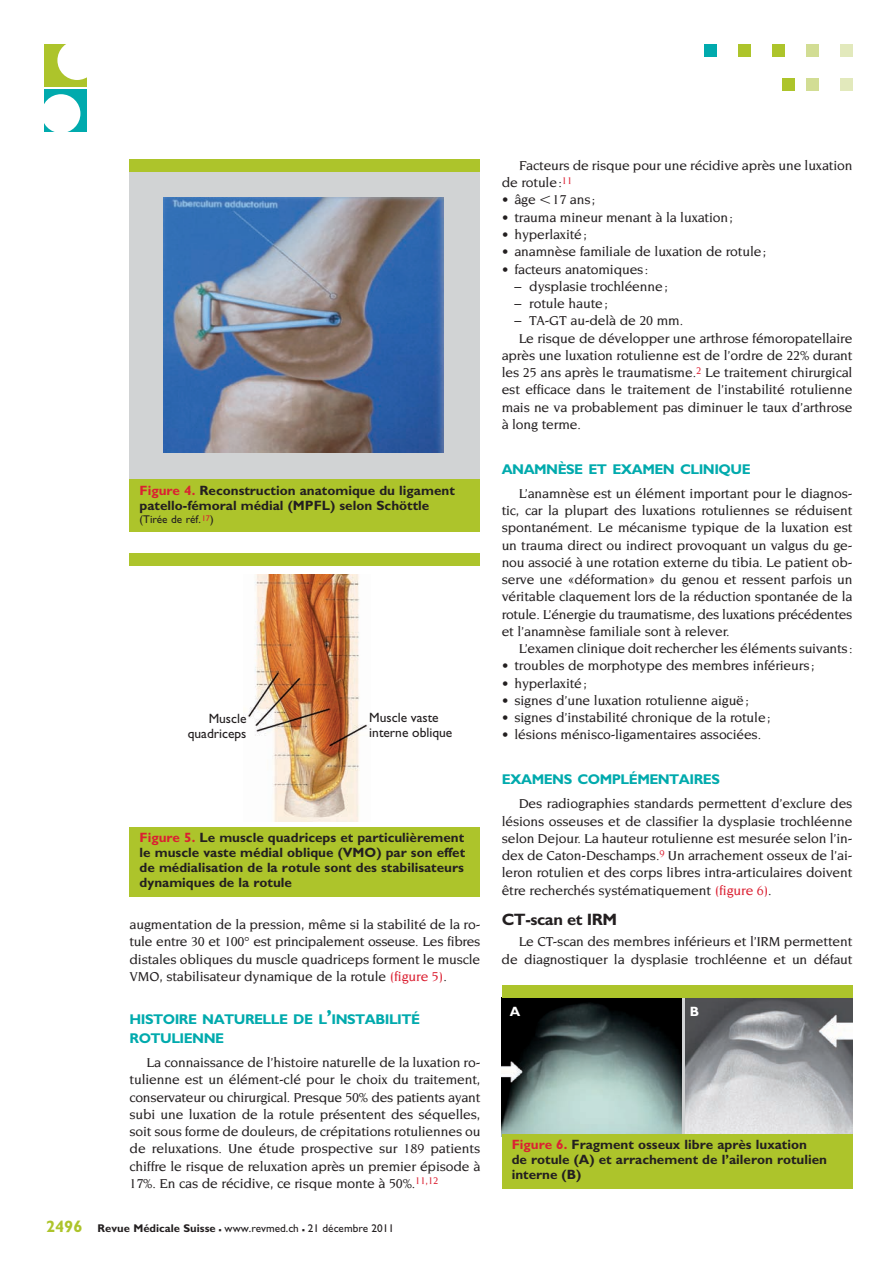
<style>
.page{position:relative;width:893px;height:1263px;background:#fff}
.page>*{position:absolute;margin:0;border:0;box-sizing:border-box;transform-origin:0 0}
.t1{font:700 16.5px "Gill Sans";letter-spacing:-.025em;color:#231f20}
.t2{font:700 14.1px/19.5px "Gill Sans";letter-spacing:-.035em;color:#00aaad}
.t3{font:500 13.95px/17.2px "Novarese";letter-spacing:-.01em;color:#231f20;text-align:justify}
.t4{font:700 13.5px/15px "Gill Sans";color:#231f20}
.t5{font:13.5px/15px "Gill Sans";color:#231f20;text-align:right}
.t6{font:700 13.5px "Gill Sans";color:#fff}
.t7{font:11.25px "Gill Sans";color:#231f20}
.s1{color:#db2032}
.s2{font-size:20.25px}
.s3{font-weight:700;font-size:16.5px;color:#adc42b}
.s4{font-weight:700}
.s5{font-weight:700;font-size:16.5px}
.s6{font-family:"European Pi Two";font-weight:400}
</style>
<div class="page">
<div style="left:840px;top:45px;width:12px;height:12px;background:#e2e9bc"></div>
<div style="left:806px;top:45px;width:12px;height:12px;background:#d2dd94"></div>
<div style="left:772px;top:45px;width:12px;height:12px;background:#adc42b"></div>
<div style="left:738px;top:45px;width:12px;height:12px;background:#adc42b"></div>
<div style="left:704px;top:45px;width:12px;height:12px;background:#00aaad"></div>
<div style="left:840px;top:79px;width:12px;height:12px;background:#e2e9bc"></div>
<div style="left:806px;top:79px;width:12px;height:12px;background:#d2dd94"></div>
<div style="left:782px;top:79px;width:13px;height:12px;background:#adc42b"></div>
<div style="left:45px;top:45px;width:42px;height:42px;background:#adc42b"></div>
<div style="left:57px;top:41px;width:40px;height:39px;background:#fff;border-radius:50%"></div>
<div style="left:45px;top:89px;width:42px;height:43px;background:#00aaad"></div>
<div style="left:42px;top:94px;width:38px;height:39px;background:#fff;border-radius:50%"></div>
<div style="left:130px;top:165px;width:350px;height:336px;background:#d1d3d4"></div>
<img style="left:163px;top:198px;width:281px;height:255px">
<div style="left:130px;top:480px;width:350px;height:52px;background:#adc42b"></div>
<div style="left:130px;top:159px;width:350px;height:13px;background:#adc42b"></div>
<img style="left:502px;top:998px;width:350px;height:136px">
<hr style="left:682px;top:996px;width:2px;height:141px;background:#d1d3d4">
<div style="left:502px;top:1134px;width:350px;height:54px;background:#adc42b"></div>
<div style="left:502px;top:985px;width:350px;height:13px;background:#adc42b"></div>
<img style="left:245px;top:574px;width:124px;height:247px">
<div style="left:130px;top:827px;width:350px;height:70px;background:#adc42b"></div>
<div style="left:130px;top:553px;width:350px;height:13px;background:#adc42b"></div>
<p class="t4" style="left:140px;top:483px;width:317px"><span class="s1">Figure 4.</span> Reconstruction anatomique du ligament patello-fémoral médial (MPFL) selon Schöttle</p>
<p class="t7" style="left:140px;top:513px;width:76px">(Tirée de réf.<sup>17</sup>)</p>
<p class="t5" style="left:188px;top:711px;width:60px">Muscle quadriceps</p>
<p class="t5" style="left:369px;top:709px;width:85px;text-align:left">Muscle vaste interne oblique</p>
<p class="t4" style="left:140px;top:830px;width:327px;text-align:justify"><span class="s1">Figure 5.</span> Le muscle quadriceps et particulièrement le muscle vaste médial oblique (VMO) par son effet de médialisation de la rotule sont des stabilisateurs dynamiques de la rotule</p>
<p class="t3" style="left:130px;top:916px;width:352px">augmentation de la pression, même si la stabilité de la ro&shy;tule entre 30 et 100° est principalement osseuse. Les fibres distales obliques du muscle quadriceps forment le muscle VMO, stabilisateur dynamique de la rotule <span class="s1">(figure 5)</span>.</p>
<p class="t2" style="left:130px;top:1009px;width:292px">HISTOIRE NATURELLE DE L<span class="s2">’</span>INSTABILITÉ<br>ROTULIENNE</p>
<p class="t3" style="left:130px;top:1054px;width:352px;text-indent:17px">La connaissance de l’histoire naturelle de la luxation ro&shy;tulienne est un élément-clé pour le choix du traitement, conservateur ou chirurgical. Presque 50% des patients ayant subi une luxation de la rotule présentent des séquelles, soit sous forme de douleurs, de crépitations rotuliennes ou de reluxations. Une étude prospective sur 189 patients chiffre le risque de reluxation après un premier épisode à 17%. En cas de récidive, ce risque monte à 50%.<sup>11,12</sup></p>
<p class="t7" style="left:46px;top:1222px;width:350px"><span class="s3">2496</span> <span class="s4">Revue Médicale Suisse</span> <span class="s5">–</span> www.revmed.ch <span class="s5">–</span> 21 décembre 2011</p>
<p class="t3" style="left:502px;top:157px;width:352px;text-indent:17px">Facteurs de risque pour une récidive après une luxation de rotule:<sup>11</sup></p>
<p class="t3" style="left:502px;top:191px;width:95px">• âge <span class="s6">l</span>17 ans;</p>
<p class="t3" style="left:502px;top:208px;width:233px">• trauma mineur menant à la luxation;</p>
<p class="t3" style="left:502px;top:226px;width:87px">• hyperlaxité;</p>
<p class="t3" style="left:502px;top:243px;width:266px">• anamnèse familiale de luxation de rotule;</p>
<p class="t3" style="left:502px;top:260px;width:148px">• facteurs anatomiques:</p>
<p class="t3" style="left:514px;top:277px;width:155px">– dysplasie trochléenne;</p>
<p class="t3" style="left:514px;top:295px;width:95px">– rotule haute;</p>
<p class="t3" style="left:514px;top:312px;width:170px">– TA-GT au-delà de 20 mm.</p>
<p class="t3" style="left:519px;top:329px;width:335px">Le risque de développer une arthrose fémoropatellaire</p>
<p class="t3" style="left:502px;top:347px;width:352px">après une luxation rotulienne est de l’ordre de 22% durant</p>
<p class="t3" style="left:502px;top:364px;width:352px">les 25 ans après le traumatisme.<sup>2</sup> Le traitement chirurgical</p>
<p class="t3" style="left:502px;top:381px;width:352px">est efficace dans le traitement de l’instabilité rotulienne</p>
<p class="t3" style="left:502px;top:398px;width:352px">mais ne va probablement pas diminuer le taux d’arthrose</p>
<p class="t3" style="left:502px;top:415px;width:81px">à long terme.</p>
<p class="t2" style="left:502px;top:459px;width:250px">ANAMNÈSE ET EXAMEN CLINIQUE</p>
<p class="t3" style="left:519px;top:484px;width:335px">L’anamnèse est un élément important pour le diagnos-</p>
<p class="t3" style="left:502px;top:502px;width:352px">tic, car la plupart des luxations rotuliennes se réduisent</p>
<p class="t3" style="left:502px;top:519px;width:352px">spontanément. Le mécanisme typique de la luxation est</p>
<p class="t3" style="left:502px;top:536px;width:352px">un trauma direct ou indirect provoquant un valgus du ge-</p>
<p class="t3" style="left:502px;top:553px;width:352px">nou associé à une rotation externe du tibia. Le patient ob-</p>
<p class="t3" style="left:502px;top:571px;width:352px">serve une «déformation» du genou et ressent parfois un</p>
<p class="t3" style="left:502px;top:588px;width:352px">véritable claquement lors de la réduction spontanée de la</p>
<p class="t3" style="left:502px;top:605px;width:352px">rotule. L’énergie du traumatisme, des luxations précédentes</p>
<p class="t3" style="left:502px;top:623px;width:229px">et l’anamnèse familiale sont à relever.</p>
<p class="t3" style="left:519px;top:640px;width:335px">L’examen clinique doit rechercher les éléments suivants:</p>
<p class="t3" style="left:502px;top:657px;width:314px">• troubles de morphotype des membres inférieurs;</p>
<p class="t3" style="left:502px;top:674px;width:87px">• hyperlaxité;</p>
<p class="t3" style="left:502px;top:692px;width:249px">• signes d’une luxation rotulienne aiguë;</p>
<p class="t3" style="left:502px;top:709px;width:270px">• signes d’instabilité chronique de la rotule;</p>
<p class="t3" style="left:502px;top:726px;width:261px">• lésions ménisco-ligamentaires associées.</p>
<p class="t2" style="left:502px;top:770px;width:220px">EXAMENS COMPLÉMENTAIRES</p>
<p class="t3" style="left:502px;top:795px;width:352px;text-indent:17px">Des radiographies standards permettent d’exclure des lésions osseuses et de classifier la dysplasie trochléenne selon Dejour. La hauteur rotulienne est mesurée selon l’in&shy;dex de Caton-Deschamps.<sup>9</sup> Un arrachement osseux de l’ai&shy;leron rotulien et des corps libres intra-articulaires doivent être recherchés systématiquement <span class="s1">(figure 6)</span>.</p>
<p class="t1" style="left:502px;top:909px;width:117px">CT-scan et IRM</p>
<p class="t3" style="left:502px;top:933px;width:352px;text-align:right">Le CT-scan des membres inférieurs et l’IRM permettent de diagnostiquer la dysplasie trochléenne et un défaut</p>
<p class="t6" style="left:510px;top:1003px;width:12px">A</p>
<p class="t6" style="left:690px;top:1003px;width:11px">B</p>
<p class="t4" style="left:512px;top:1137px;width:317px"><span class="s1">Figure 6.</span> Fragment osseux libre après luxation<br>de rotule (A) et arrachement de l’aileron rotulien interne (B)</p>
</div>
